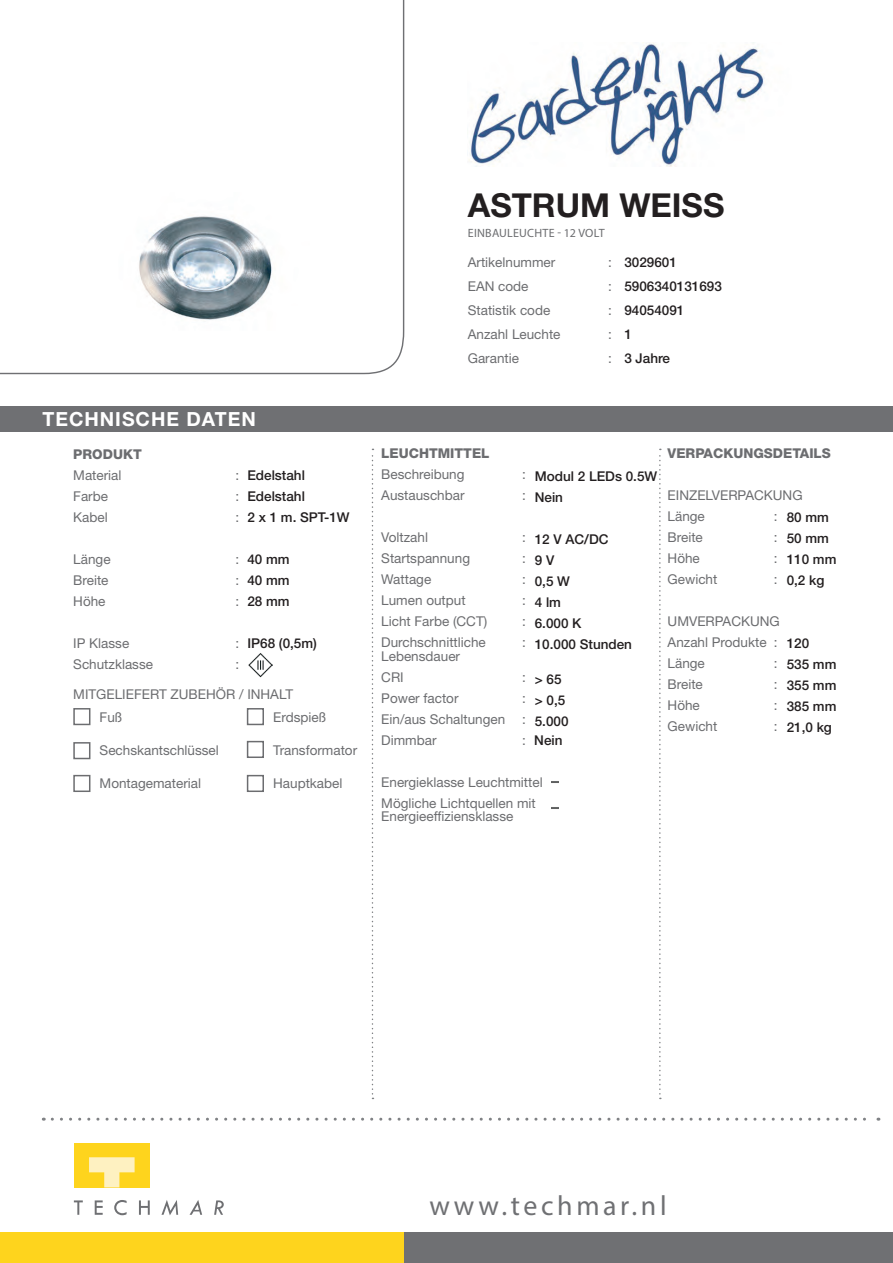
<style>
.page{position:relative;width:893px;height:1263px;background:#fff}
.page>*{position:absolute;margin:0;border:0;box-sizing:border-box;transform-origin:0 0}
.t1{font:700 33px "Helvetica Neue LT Std";color:#231f20}
.t2{font:27.9px "Myriad Pro";letter-spacing:.13em;color:#6f7073}
.t3{font:700 19.5px "Helvetica Neue LT Std";letter-spacing:.05em;color:#fff}
.t4{font:13.5px/21px "Helvetica Neue LT Std";color:#6c6d70}
.t5{font:500 13.5px/21px "Helvetica Neue LT Std";color:#231f20}
.t6{font:800 13.5px "Helvetica Neue LT Std";color:#6c6d70}
.t7{font:12px "Myriad Pro";letter-spacing:.02em;color:#6c6d70}
</style>
<div class="page">
<svg style="left:0;top:0;width:405px;height:375px"></svg>
<div style="left:0;top:406px;width:893px;height:26px;background:#6f7073"></div>
<svg style="left:52px;top:1118px;width:827px;height:3px"></svg>
<svg style="left:372px;top:449px;width:1px;height:650px"></svg>
<svg style="left:659px;top:449px;width:2px;height:650px"></svg>
<div style="left:404px;top:1232px;width:489px;height:31px;background:#6f7073"></div>
<div style="left:0;top:1232px;width:404px;height:31px;background:#fed41d"></div>
<svg style="left:74px;top:1200px;width:9px;height:15px"></svg>
<svg style="left:95px;top:1200px;width:8px;height:15px"></svg>
<svg style="left:139px;top:1200px;width:11px;height:15px"></svg>
<svg style="left:190px;top:1200px;width:12px;height:15px"></svg>
<svg style="left:214px;top:1200px;width:10px;height:15px"></svg>
<svg style="left:114px;top:1200px;width:13px;height:15px"></svg>
<svg style="left:161px;top:1200px;width:17px;height:15px"></svg>
<div style="left:74px;top:1143px;width:76px;height:44px;background:#fed41d"></div>
<svg style="left:89px;top:1157px;width:46px;height:30px"></svg>
<img style="left:96px;top:192px;width:214px;height:158px">
<div style="left:73px;top:708px;width:17px;height:17px;border:2px solid #6c6d70"></div>
<div style="left:73px;top:742px;width:17px;height:17px;border:2px solid #6c6d70"></div>
<div style="left:73px;top:775px;width:17px;height:17px;border:2px solid #6c6d70"></div>
<div style="left:247px;top:708px;width:17px;height:17px;border:2px solid #6c6d70"></div>
<div style="left:247px;top:741px;width:17px;height:17px;border:2px solid #6c6d70"></div>
<div style="left:247px;top:775px;width:17px;height:17px;border:2px solid #6c6d70"></div>
<img style="left:248px;top:653px;width:25px;height:24px">
<img style="left:551px;top:781px;width:7px;height:2px">
<img style="left:551px;top:807px;width:7px;height:2px">
<img style="left:469px;top:43px;width:296px;height:124px">
<h3 class="t3" style="left:43px;top:407px;width:215px">TECHNISCHE DATEN</h3>
<p class="t6" style="left:73px;top:446px;width:70px">PRODUKT</p>
<p class="t4" style="left:73px;top:464px;width:50px">Material</p>
<p class="t4" style="left:235px;top:464px;width:5px">:</p>
<p class="t4" style="left:73px;top:485px;width:36px">Farbe</p>
<p class="t4" style="left:235px;top:485px;width:5px">:</p>
<p class="t4" style="left:73px;top:506px;width:36px">Kabel</p>
<p class="t4" style="left:235px;top:506px;width:5px">:</p>
<p class="t4" style="left:73px;top:548px;width:39px">Länge</p>
<p class="t4" style="left:235px;top:548px;width:5px">:</p>
<p class="t4" style="left:73px;top:569px;width:37px">Breite</p>
<p class="t4" style="left:235px;top:569px;width:5px">:</p>
<p class="t4" style="left:73px;top:590px;width:34px">Höhe</p>
<p class="t4" style="left:235px;top:590px;width:5px">:</p>
<p class="t4" style="left:73px;top:632px;width:57px">IP Klasse</p>
<p class="t4" style="left:235px;top:632px;width:5px">:</p>
<p class="t4" style="left:73px;top:653px;width:81px">Schutzklasse</p>
<p class="t4" style="left:235px;top:653px;width:5px">:</p>
<p class="t4" style="left:73px;top:683px;width:221px">MITGELIEFERT ZUBEHÖR / INHALT</p>
<p class="t5" style="left:247px;top:465px;width:104px">Edelstahl<br>Edelstahl<br>2 x 1 m. SPT-1W</p>
<p class="t5" style="left:247px;top:549px;width:44px;text-align:justify">40 mm 40 mm 28 mm</p>
<p class="t5" style="left:247px;top:633px;width:71px">IP68 (0,5m)</p>
<p class="t4" style="left:100px;top:707px;width:24px">Fuß</p>
<p class="t4" style="left:100px;top:740px;width:121px">Sechskantschlüssel</p>
<p class="t4" style="left:100px;top:773px;width:103px">Montagematerial</p>
<p class="t4" style="left:273px;top:707px;width:55px">Erdspieß</p>
<p class="t4" style="left:273px;top:740px;width:86px">Transformator</p>
<p class="t4" style="left:273px;top:773px;width:71px">Hauptkabel</p>
<h1 class="t1" style="left:468px;top:185px;width:258px">ASTRUM WEISS</h1>
<p class="t7" style="left:468px;top:225px;width:138px">EINBAULEUCHTE - 12 VOLT</p>
<p class="t4" style="left:468px;top:252px;width:89px">Artikelnummer</p>
<p class="t4" style="left:608px;top:252px;width:5px">:</p>
<p class="t4" style="left:468px;top:276px;width:62px">EAN code</p>
<p class="t4" style="left:608px;top:276px;width:5px">:</p>
<p class="t4" style="left:468px;top:300px;width:84px">Statistik code</p>
<p class="t4" style="left:608px;top:300px;width:5px">:</p>
<p class="t4" style="left:468px;top:324px;width:94px">Anzahl Leuchte</p>
<p class="t4" style="left:608px;top:324px;width:5px">:</p>
<p class="t4" style="left:468px;top:348px;width:53px">Garantie</p>
<p class="t4" style="left:608px;top:348px;width:5px">:</p>
<p class="t5" style="left:624px;top:250px;width:99px;line-height:24px">3029601<br>5906340131693<br>94054091<br>1<br>3 Jahre</p>
<p class="t6" style="left:381px;top:445px;width:110px">LEUCHTMITTEL</p>
<p class="t4" style="left:381px;top:464px;width:85px">Beschreibung</p>
<p class="t4" style="left:522px;top:464px;width:5px">:</p>
<p class="t4" style="left:381px;top:485px;width:85px">Austauschbar</p>
<p class="t4" style="left:522px;top:485px;width:5px">:</p>
<p class="t4" style="left:381px;top:527px;width:48px">Voltzahl</p>
<p class="t4" style="left:522px;top:527px;width:5px">:</p>
<p class="t4" style="left:381px;top:548px;width:90px">Startspannung</p>
<p class="t4" style="left:522px;top:548px;width:5px">:</p>
<p class="t4" style="left:381px;top:569px;width:52px">Wattage</p>
<p class="t4" style="left:522px;top:569px;width:5px">:</p>
<p class="t4" style="left:381px;top:590px;width:86px">Lumen output</p>
<p class="t4" style="left:522px;top:590px;width:5px">:</p>
<p class="t4" style="left:381px;top:611px;width:108px">Licht Farbe (CCT)</p>
<p class="t4" style="left:522px;top:611px;width:5px">:</p>
<p class="t4" style="left:381px;top:632px;width:106px">Durchschnittliche</p>
<p class="t4" style="left:522px;top:632px;width:5px">:</p>
<p class="t4" style="left:381px;top:645px;width:80px">Lebensdauer<br>CRI</p>
<p class="t5" style="left:535px;top:465px;width:124px">Modul 2 LEDs 0.5W<br>Nein</p>
<p class="t5" style="left:535px;top:528px;width:99px">12 V AC/DC<br>9 V<br>0,5 W<br>4 lm<br>6.000 K<br>10.000 Stunden</p>
<p class="t5" style="left:535px;top:668px;width:35px">&gt; 65 &gt; 0,5<br>5.000</p>
<p class="t4" style="left:522px;top:666px;width:5px">:</p>
<p class="t4" style="left:381px;top:687px;width:79px">Power factor</p>
<p class="t4" style="left:522px;top:687px;width:5px">:</p>
<p class="t4" style="left:381px;top:708px;width:126px">Ein/aus Schaltungen</p>
<p class="t4" style="left:522px;top:708px;width:5px">:</p>
<p class="t4" style="left:381px;top:729px;width:57px">Dimmbar</p>
<p class="t4" style="left:522px;top:729px;width:5px">:</p>
<p class="t4" style="left:381px;top:771px;width:163px">Energieklasse Leuchtmittel<br>Mögliche Lichtquellen mit</p>
<p class="t4" style="left:381px;top:806px;width:134px">Energieeffiziensklasse</p>
<p class="t5" style="left:534px;top:729px;width:30px">Nein</p>
<p class="t6" style="left:668px;top:445px;width:165px">VERPACKUNGSDETAILS</p>
<p class="t4" style="left:668px;top:485px;width:136px">EINZELVERPACKUNG<br>Länge</p>
<p class="t5" style="left:787px;top:507px;width:51px">80 mm<br>50 mm<br>110 mm<br>0,2 kg</p>
<p class="t4" style="left:774px;top:506px;width:5px">:</p>
<p class="t4" style="left:668px;top:527px;width:37px">Breite</p>
<p class="t4" style="left:774px;top:527px;width:5px">:</p>
<p class="t4" style="left:668px;top:548px;width:34px">Höhe</p>
<p class="t4" style="left:774px;top:548px;width:5px">:</p>
<p class="t4" style="left:668px;top:569px;width:51px">Gewicht</p>
<p class="t4" style="left:774px;top:569px;width:5px">:</p>
<p class="t4" style="left:668px;top:611px;width:114px">UMVERPACKUNG<br>Anzahl Produkte :<br>Länge</p>
<p class="t5" style="left:787px;top:633px;width:51px">120<br>535 mm<br>355 mm<br>385 mm<br>21,0 kg</p>
<p class="t4" style="left:774px;top:653px;width:5px">:</p>
<p class="t4" style="left:668px;top:674px;width:37px">Breite</p>
<p class="t4" style="left:774px;top:674px;width:5px">:</p>
<p class="t4" style="left:668px;top:695px;width:34px">Höhe</p>
<p class="t4" style="left:774px;top:695px;width:5px">:</p>
<p class="t4" style="left:668px;top:716px;width:51px">Gewicht</p>
<p class="t4" style="left:774px;top:716px;width:5px">:</p>
<h2 class="t2" style="left:429px;top:1188px;width:239px">www.techmar.nl</h2>
</div>
